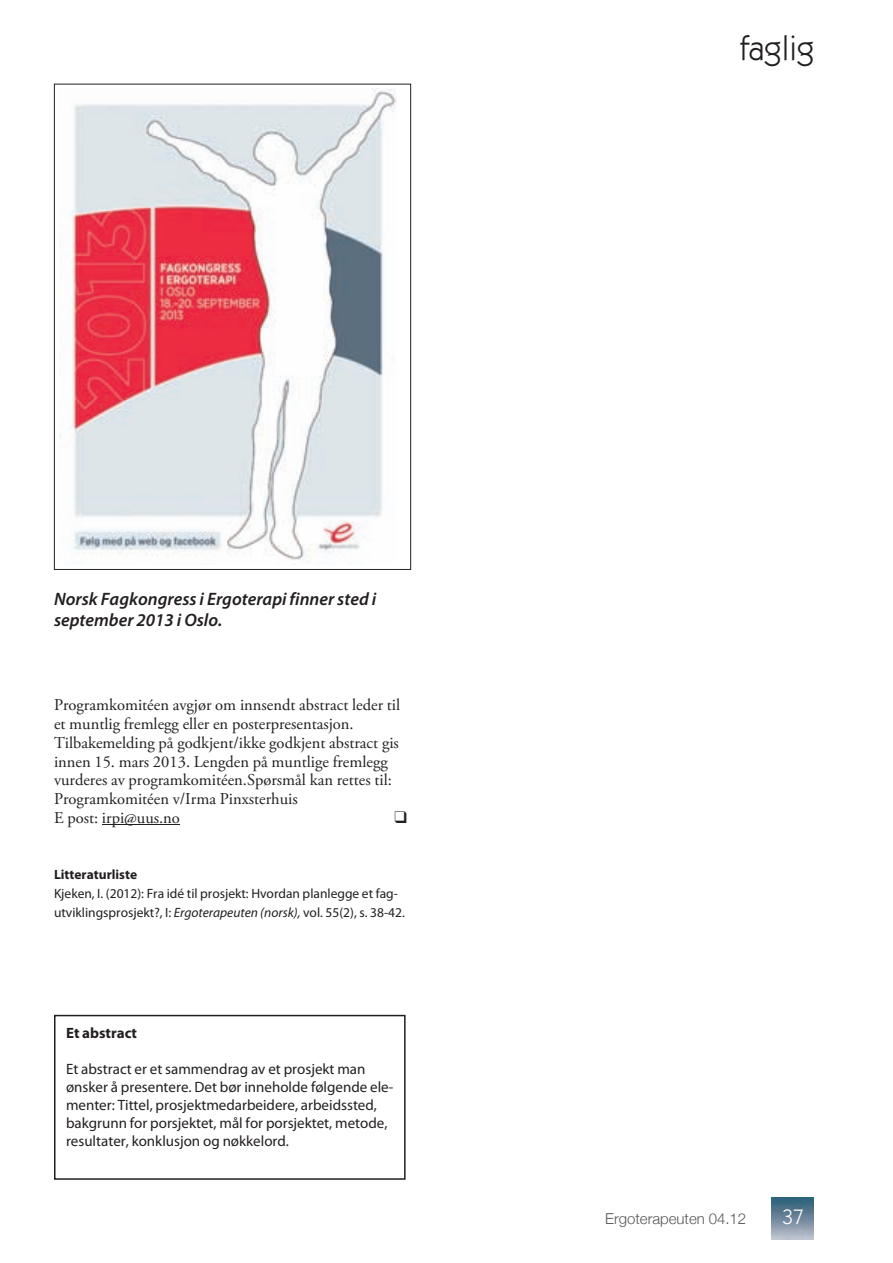
<style>
.page{position:relative;width:893px;height:1263px;background:#fff}
.page>*{position:absolute;margin:0;border:0;box-sizing:border-box;transform-origin:0 0}
.t1{font:34.5px "Itc Kabel";color:#231f20}
.t2{font:21px "Itc Kabel";color:#fff}
.t3{font:italic 600 18px/21px "Myriad Pro";color:#231f20}
.t4{font:16.5px/18.8px "Adobe Garamond Pro";color:#231f20}
.t5{font:15px/18px "Myriad Pro";color:#231f20}
.t6{font:300 15px "Helvetica Neue";color:#57585a}
.t7{font:700 15px "Myriad Pro";color:#231f20}
.t8{font:13.5px/18.8px "Myriad Pro";color:#231f20}
.t9{font:700 13.5px "Myriad Pro";color:#231f20}
.s1{font-style:italic}
</style>
<div class="page">
<hr style="left:102px;top:824px;width:78px;height:1px;background:#231f20">
<img style="left:771px;top:1197px;width:43px;height:42px">
<img style="left:60px;top:89px;width:337px;height:476px">
<div style="left:54px;top:1015px;width:352px;height:165px;border:2px solid #231f20"></div>
<h1 class="t1" style="left:740px;top:35px;width:76px">faglig</h1>
<p class="t3" style="left:54px;top:589px;width:324px">Norsk Fagkongress i Ergoterapi finner sted i september 2013 i Oslo.</p>
<p class="t4" style="left:54px;top:697px;width:348px">Programkomitéen avgjør om innsendt abstract leder til et muntlig fremlegg eller en posterpresentasjon.<br>Tilbake melding på godkjent/ikke godkjent abstract gis innen 15. mars 2013. Lengden på muntlige fremlegg vurderes av programkomitéen.Spørsmål kan rettes til:<br>Programkomitéen v/Irma Pinxsterhuis<br>E post: irpi@uus.no</p>
<p class="t9" style="left:54px;top:869px;width:85px">Litteraturliste</p>
<p class="t8" style="left:54px;top:885px;width:352px">Kjeken, I. (2012): Fra idé til prosjekt: Hvordan planlegge et fag&shy;utviklingsprosjekt?, I: <span class="s1">Ergoterapeuten (norsk),</span> vol. 55(2), s. 38-42.</p>
<p class="t7" style="left:66px;top:1027px;width:73px">Et abstract</p>
<p class="t5" style="left:66px;top:1061px;width:329px">Et abstract er et sammendrag av et prosjekt man ønsker å presentere. Det bør inneholde følgende ele&shy;menter: Tittel, prosjektmedarbeidere, arbeidssted, bakgrunn for porsjektet, mål for porsjektet, metode, resultater, konklusjon og nøkkelord.</p>
<p class="t6" style="left:605px;top:1209px;width:143px">Ergoterapeuten 04.12</p>
<p class="t2" style="left:782px;top:1209px;width:22px">37</p>
</div>
